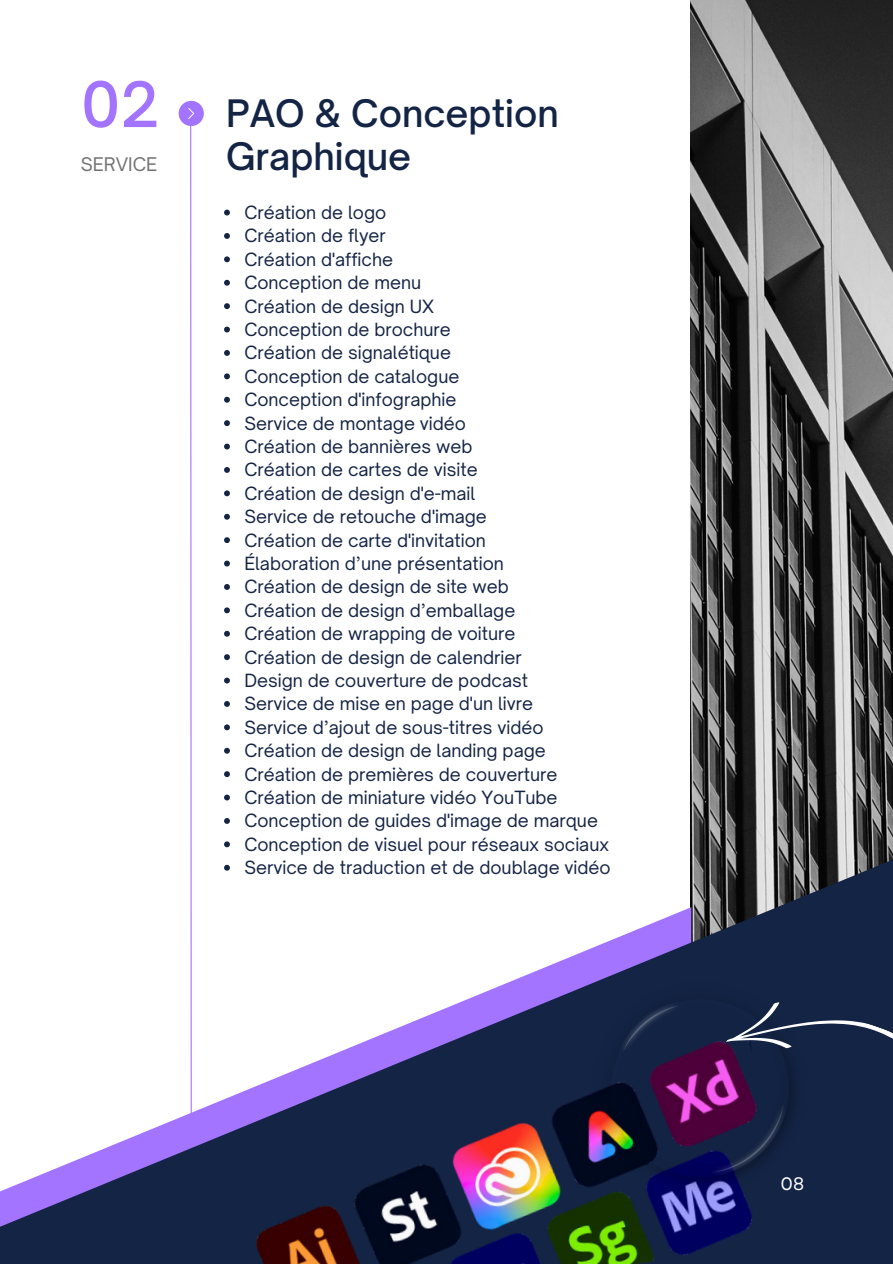
<style>
.page{position:relative;width:893px;height:1264px;background:#fff}
.page>*{position:absolute;margin:0;border:0;box-sizing:border-box;transform-origin:0 0}
.t1{font:500 60px "Open Sauce One";color:#a274ff}
.t2{font:500 36.15px/42.8px "Open Sauce One";color:#142445}
.t3{font:18px "Open Sauce One";color:#737373}
.t4{font:18px "Garet";color:#fff}
.t5{font:17.4px/23.4px "Open Sauce One";color:#142445}
</style>
<div class="page">
<svg style="left:179px;top:101px;width:24px;height:709px"></svg>
<img style="left:690px;top:0;width:202px;height:810px">
<svg style="left:7px;top:812px;width:885px;height:451px"></svg>
<img style="left:233px;top:1033px;width:466px;height:230px">
<img style="left:592px;top:980px;width:215px;height:215px">
<svg style="left:224px;top:210px;width:6px;height:5px"></svg>
<svg style="left:224px;top:233px;width:6px;height:6px"></svg>
<svg style="left:224px;top:256px;width:6px;height:6px"></svg>
<svg style="left:224px;top:280px;width:6px;height:6px"></svg>
<svg style="left:224px;top:303px;width:6px;height:6px"></svg>
<svg style="left:224px;top:326px;width:6px;height:6px"></svg>
<svg style="left:224px;top:350px;width:6px;height:6px"></svg>
<svg style="left:224px;top:373px;width:6px;height:6px"></svg>
<svg style="left:224px;top:397px;width:6px;height:5px"></svg>
<svg style="left:224px;top:420px;width:6px;height:6px"></svg>
<svg style="left:224px;top:443px;width:6px;height:6px"></svg>
<svg style="left:224px;top:467px;width:6px;height:6px"></svg>
<svg style="left:224px;top:490px;width:6px;height:6px"></svg>
<svg style="left:224px;top:514px;width:6px;height:5px"></svg>
<svg style="left:224px;top:537px;width:6px;height:6px"></svg>
<svg style="left:224px;top:560px;width:6px;height:6px"></svg>
<svg style="left:224px;top:584px;width:6px;height:6px"></svg>
<svg style="left:224px;top:607px;width:6px;height:6px"></svg>
<svg style="left:224px;top:631px;width:6px;height:5px"></svg>
<svg style="left:224px;top:654px;width:6px;height:6px"></svg>
<svg style="left:224px;top:677px;width:6px;height:6px"></svg>
<svg style="left:224px;top:701px;width:6px;height:6px"></svg>
<svg style="left:224px;top:724px;width:6px;height:6px"></svg>
<svg style="left:224px;top:747px;width:6px;height:6px"></svg>
<svg style="left:224px;top:771px;width:6px;height:6px"></svg>
<svg style="left:224px;top:794px;width:6px;height:6px"></svg>
<svg style="left:224px;top:818px;width:6px;height:5px"></svg>
<svg style="left:224px;top:841px;width:6px;height:6px"></svg>
<svg style="left:224px;top:864px;width:6px;height:6px"></svg>
<svg style="left:699px;top:981px;width:193px;height:282px;background:#1e254c"></svg>
<h1 class="t1" style="left:81px;top:67px;width:80px">02</h1>
<p class="t3" style="left:81px;top:153px;width:78px">SERVICE</p>
<h2 class="t2" style="left:226px;top:92px;width:334px">PAO &amp; Conception<br>Graphique</h2>
<p class="t5" style="left:244px;top:201px;width:368px">Création de logo<br>Création de flyer<br>Création d'affiche<br>Conception de menu<br>Création de design UX<br>Conception de brochure<br>Création de signalétique<br>Conception de catalogue<br>Conception d'infographie<br>Service de montage vidéo<br>Création de bannières web<br>Création de cartes de visite<br>Création de design d'e-mail<br>Service de retouche d'image<br>Création de carte d'invitation<br>Élaboration d’une présentation<br>Création de design de site web<br>Création de design d’emballage<br>Création de wrapping de voiture<br>Création de design de calendrier<br>Design de couverture de podcast<br>Service de mise en page d'un livre<br>Service d’ajout de sous-titres vidéo<br>Création de design de landing page<br>Création de premières de couverture<br>Création de miniature vidéo YouTube<br>Conception de guides d'image de marque<br>Conception de visuel pour réseaux sociaux<br>Service de traduction et de doublage vidéo</p>
<p class="t4" style="left:780px;top:1170px;width:25px">08</p>
</div>
